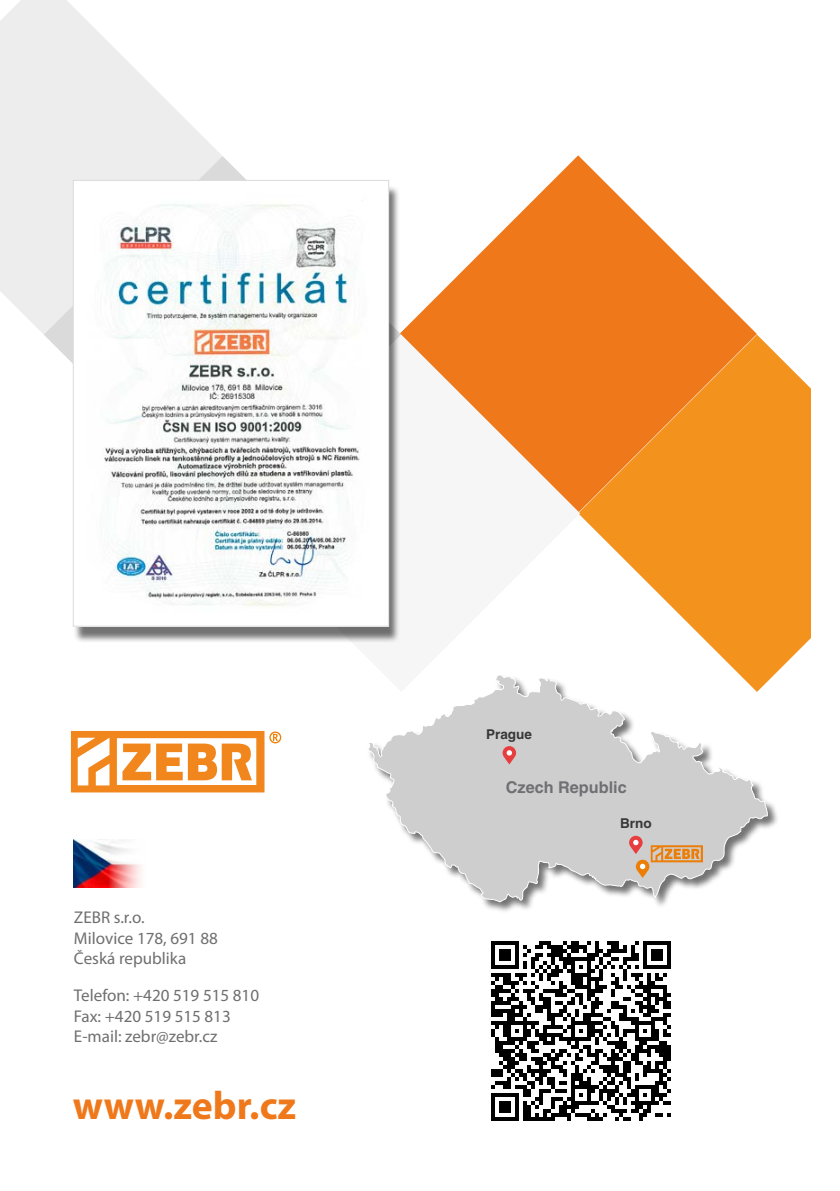
<style>
.page{position:relative;width:840px;height:1191px;background:#fff}
.page>*{position:absolute;margin:0;border:0;box-sizing:border-box;transform-origin:0 0}
.t1{font:700 39.8px "Myriad Pro";color:#ef781b}
.t2{font:17px/20.4px "Myriad Pro";color:#706f6f}
.t3{font:700 16.2px "Helvetica CE";color:#706f74}
.t4{font:700 13.6px "Helvetica CE";color:#383636}
</style>
<div class="page">
<svg style="left:579px;top:335px;width:232px;height:339px;fill:#f3921c"></svg>
<svg style="left:401px;top:155px;width:355px;height:357px;fill:#ef791c"></svg>
<svg style="left:0;top:0;width:222px;height:334px;fill:#ededed"></svg>
<svg style="left:44px;top:156px;width:357px;height:208px;fill:#ededed"></svg>
<svg style="left:400px;top:335px;width:179px;height:178px;fill:#f5f4f3"></svg>
<svg style="left:71px;top:731px;width:210px;height:61px"></svg>
<img style="left:491px;top:941px;width:180px;height:180px">
<div style="left:367px;top:674px;width:412px;height:239px;background:#000;opacity:.55"></div>
<svg style="left:367px;top:672px;width:401px;height:230px"></svg>
<svg style="left:502px;top:746px;width:14px;height:18px"></svg>
<svg style="left:628px;top:835px;width:74px;height:42px;background:#d6b69b"></svg>
<div style="left:73px;top:185px;width:327px;height:458px;background:#000;opacity:.55"></div>
<img style="left:75px;top:182px;width:311px;height:442px">
<div style="left:73px;top:180px;width:315px;height:446px;border:1px solid #dadada"></div>
<img style="left:74px;top:839px;width:67px;height:48px">
<p class="t2" style="left:74px;top:907px;width:145px">ZEBR s.r.o.<br>Milovice 178, 691 88<br>Česká republika</p>
<p class="t2" style="left:74px;top:985px;width:186px">Telefon: +420 519 515 810<br>Fax: +420 519 515 813<br>E-mail: zebr@zebr.cz</p>
<h1 class="t1" style="left:73px;top:1079px;width:225px">www.zebr.cz</h1>
<p class="t4" style="left:486px;top:726px;width:47px">Prague</p>
<p class="t3" style="left:505px;top:778px;width:122px">Czech Republic</p>
<p class="t4" style="left:619px;top:815px;width:33px">Brno</p>
</div>
